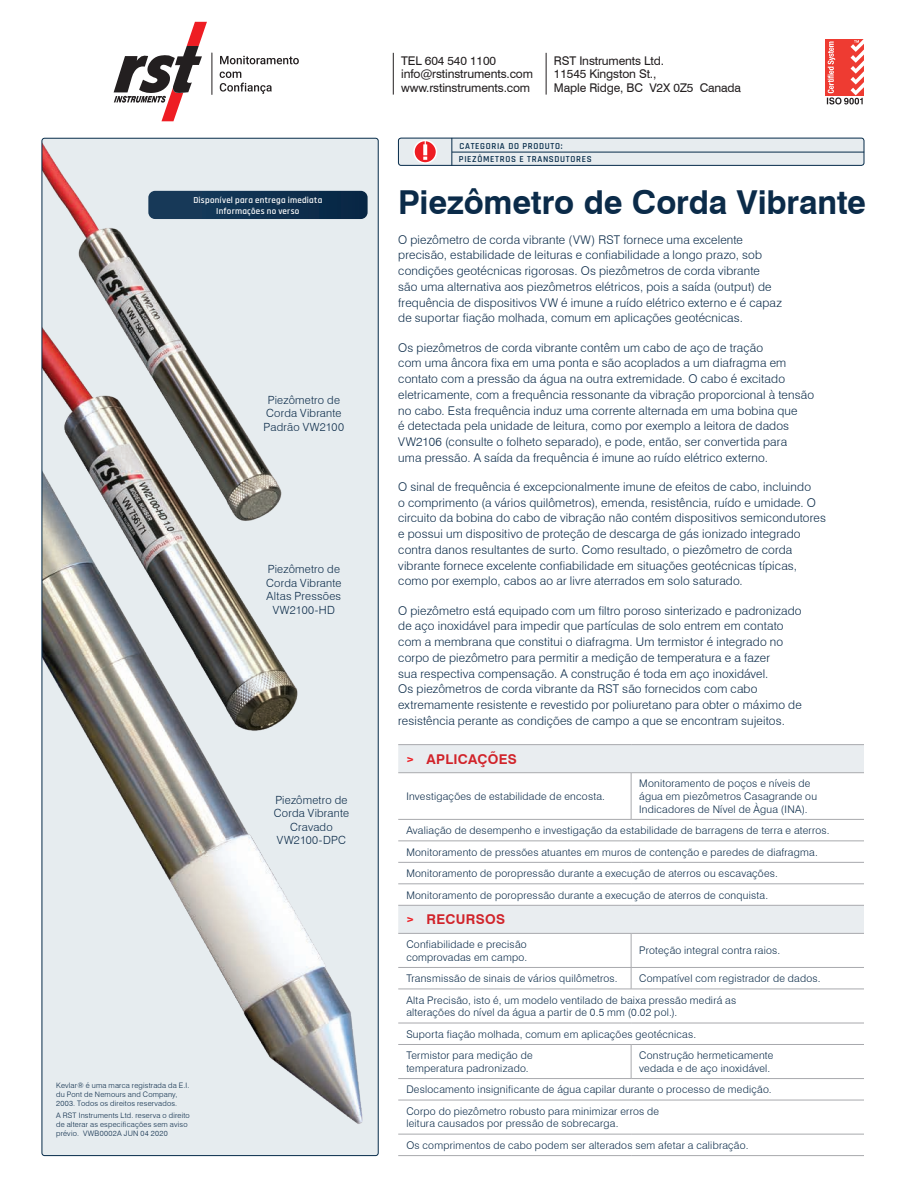
<style>
.page{position:relative;width:918px;height:1188px;background:#fff}
.page>*{position:absolute;margin:0;border:0;box-sizing:border-box;transform-origin:0 0}
.t1{font:700 33px "Swiss 721 BT";letter-spacing:-.005em;color:#0b2b49}
.t2{font:700 13.5px "Swiss 721 BT";letter-spacing:.02em;color:#d1232a}
.t3{font:300 12px/15.8px "Swiss 721 BT";letter-spacing:.015em;color:#0b2b49}
.t4{font:12px/13.5px "Swiss 721 BT";letter-spacing:-.01em;color:#231f20}
.t5{font:300 11.25px/13.5px "Swiss 721 BT";letter-spacing:.02em;color:#0b2b49;text-align:center}
.t6{font:300 10.5px/21.5px "Swiss 721 BT";letter-spacing:.025em;color:#0b2b49}
.t7{font:600 9px/10.8px "Rajdhani";letter-spacing:.025em;color:#fff;text-align:center}
.t8{font:600 9px/12.5px "Rajdhani";letter-spacing:.075em;color:#052b49}
.t9{font:300 7.5px/9px "Swiss 721 BT";letter-spacing:.03em;color:#0b2b49}
.s1{font-family:"Rajdhani";color:#ee1d23}
</style>
<div class="page">
<div style="left:826px;top:39px;width:38px;height:56px;background:#ee3b32"></div>
<svg style="left:827px;top:39px;width:37px;height:66px"></svg>
<hr style="left:393px;top:53px;width:1px;height:42px;background:#231f20">
<hr style="left:546px;top:53px;width:1px;height:42px;background:#231f20">
<svg style="left:114px;top:22px;width:93px;height:99px"></svg>
<svg style="left:220px;top:56px;width:79px;height:8px"></svg>
<svg style="left:220px;top:72px;width:52px;height:22px"></svg>
<hr style="left:212px;top:53px;width:1px;height:41px;background:#231f20">
<img style="left:42px;top:138px;width:334px;height:1001px">
<div style="left:398px;top:745px;width:466px;height:27px;background:#e9edf0"></div>
<svg style="left:398px;top:773px;width:466px;height:361px"></svg>
<hr style="left:398px;top:933px;width:233px;height:1px;background:#a8a9ad">
<hr style="left:631px;top:933px;width:233px;height:1px;background:#a8a9ad">
<hr style="left:398px;top:772px;width:233px;height:1px;background:#a8a9ad">
<hr style="left:631px;top:772px;width:233px;height:1px;background:#a8a9ad">
<hr style="left:631px;top:773px;width:1px;height:46px;background:#a8a9ad">
<hr style="left:398px;top:744px;width:233px;height:1px;background:#a8a9ad">
<hr style="left:631px;top:744px;width:233px;height:1px;background:#a8a9ad">
<hr style="left:398px;top:905px;width:233px;height:1px;background:#a8a9ad">
<hr style="left:631px;top:905px;width:233px;height:1px;background:#a8a9ad">
<hr style="left:631px;top:934px;width:1px;height:33px;background:#a8a9ad">
<svg style="left:631px;top:968px;width:1px;height:21px"></svg>
<hr style="left:631px;top:1045px;width:1px;height:33px;background:#a8a9ad">
<hr style="left:398px;top:967px;width:233px;height:1px;background:#a8a9ad">
<hr style="left:631px;top:967px;width:233px;height:1px;background:#a8a9ad">
<hr style="left:398px;top:989px;width:233px;height:1px;background:#a8a9ad">
<hr style="left:631px;top:989px;width:233px;height:1px;background:#a8a9ad">
<hr style="left:398px;top:1023px;width:233px;height:1px;background:#a8a9ad">
<hr style="left:631px;top:1023px;width:233px;height:1px;background:#a8a9ad">
<hr style="left:398px;top:1044px;width:233px;height:1px;background:#a8a9ad">
<hr style="left:631px;top:1044px;width:233px;height:1px;background:#a8a9ad">
<hr style="left:398px;top:1078px;width:233px;height:1px;background:#a8a9ad">
<hr style="left:631px;top:1078px;width:233px;height:1px;background:#a8a9ad">
<hr style="left:398px;top:1100px;width:233px;height:1px;background:#a8a9ad">
<hr style="left:631px;top:1100px;width:233px;height:1px;background:#a8a9ad">
<hr style="left:398px;top:1134px;width:233px;height:1px;background:#a8a9ad">
<hr style="left:631px;top:1134px;width:233px;height:1px;background:#a8a9ad">
<hr style="left:398px;top:1155px;width:233px;height:1px;background:#a8a9ad">
<hr style="left:631px;top:1155px;width:233px;height:1px;background:#a8a9ad">
<hr style="left:398px;top:819px;width:233px;height:1px;background:#a8a9ad">
<hr style="left:631px;top:819px;width:233px;height:1px;background:#a8a9ad">
<hr style="left:398px;top:841px;width:233px;height:1px;background:#a8a9ad">
<hr style="left:631px;top:841px;width:233px;height:1px;background:#a8a9ad">
<hr style="left:398px;top:862px;width:233px;height:1px;background:#a8a9ad">
<hr style="left:631px;top:862px;width:233px;height:1px;background:#a8a9ad">
<hr style="left:398px;top:884px;width:233px;height:1px;background:#a8a9ad">
<hr style="left:631px;top:884px;width:233px;height:1px;background:#a8a9ad">
<div style="left:398px;top:138px;width:466px;height:27px;background:#e7ecef;border-radius:3px"></div>
<div style="left:398px;top:138px;width:466px;height:28px;border:1px solid #042a49;border-radius:3px"></div>
<hr style="left:452px;top:152px;width:412px;height:1px;background:#052b49">
<svg style="left:452px;top:138px;width:1px;height:28px"></svg>
<svg style="left:414px;top:140px;width:22px;height:23px"></svg>
<div style="left:413px;top:140px;width:24px;height:24px;border:2px solid #fff;border-radius:50%"></div>
<svg style="left:423px;top:141px;width:4px;height:19px"></svg>
<svg style="left:148px;top:191px;width:220px;height:28px;background:#113351"></svg>
<p class="t7" style="left:193px;top:195px;width:130px">Disponível para entrega imediata<br>Informações no verso</p>
<p class="t5" style="left:264px;top:393px;width:82px">Piezômetro de<br>Corda Vibrante<br>Padrão VW2100</p>
<p class="t5" style="left:266px;top:563px;width:77px">Piezômetro de<br>Corda Vibrante<br>Altas Pressões<br>VW2100-HD</p>
<p class="t5" style="left:274px;top:793px;width:77px">Piezômetro de<br>Corda Vibrante<br>Cravado<br>VW2100-DPC</p>
<p class="t9" style="left:56px;top:1081px;width:135px">Kevlar® é uma marca registrada da E.I. du Pont de Nemours and Company,<br>2003. Todos os direitos reservados.</p>
<p class="t9" style="left:56px;top:1110px;width:135px">A RST Instruments Ltd. reserva o direito de alterar as especificações sem aviso prévio. VWB0002A JUN 04 2020</p>
<p class="t4" style="left:401px;top:54px;width:133px">TEL 604 540 1100 info@rstinstruments.com www.rstinstruments.com</p>
<p class="t4" style="left:554px;top:54px;width:189px">RST Instruments Ltd.<br>11545 Kingston St.,<br>Maple Ridge, BC V2X 0Z5 Canada</p>
<p class="t8" style="left:459px;top:140px;width:134px">CATEGORIA DO PRODUTO:<br>PIEZÔMETROS E TRANSDUTORES</p>
<h1 class="t1" style="left:398px;top:183px;width:469px">Piezômetro de Corda Vibrante</h1>
<p class="t3" style="left:398px;top:231px;width:385px">O piezômetro de corda vibrante (VW) RST fornece uma excelente precisão, estabilidade de leituras e confiabilidade a longo prazo, sob condições geotécnicas rigorosas. Os piezômetros de corda vibrante são uma alternativa aos piezômetros elétricos, pois a saída (output) de frequência de dispositivos VW é imune a ruído elétrico externo e é capaz de suportar fiação molhada, comum em aplicações geotécnicas.</p>
<p class="t3" style="left:398px;top:339px;width:417px">Os piezômetros de corda vibrante contêm um cabo de aço de tração<br>com uma âncora fixa em uma ponta e são acoplados a um diafragma em contato com a pressão da água na outra extremidade. O cabo é excitado eletricamente, com a frequência ressonante da vibração proporcional à tensão no cabo. Esta frequência induz uma corrente alternada em uma bobina que<br>é detectada pela unidade de leitura, como por exemplo a leitora de dados VW2106 (consulte o folheto separado), e pode, então, ser convertida para<br>uma pressão. A saída da frequência é imune ao ruído elétrico externo.</p>
<p class="t3" style="left:398px;top:479px;width:429px">O sinal de frequência é excepcionalmente imune de efeitos de cabo, incluindo<br>o comprimento (a vários quilômetros), emenda, resistência, ruído e umidade. O circuito da bobina do cabo de vibração não contém dispositivos semicondutores e possui um dispositivo de proteção de descarga de gás ionizado integrado contra danos resultantes de surto. Como resultado, o piezômetro de corda vibrante fornece excelente confiabilidade em situações geotécnicas típicas, como por exemplo, cabos ao ar livre aterrados em solo saturado.</p>
<p class="t3" style="left:398px;top:602px;width:405px">O piezômetro está equipado com um filtro poroso sinterizado e padronizado de aço inoxidável para impedir que partículas de solo entrem em contato com a membrana que constitui o diafragma. Um termistor é integrado no corpo de piezômetro para permitir a medição de temperatura e a fazer<br>sua respectiva compensação. A construção é toda em aço inoxidável.<br>Os piezômetros de corda vibrante da RST são fornecidos com cabo extremamente resistente e revestido por poliuretano para obter o máximo de resistência perante as condições de campo a que se encontram sujeitos.</p>
<p class="t2" style="left:406px;top:751px;width:112px"><span class="s1">&gt;</span> APLICAÇÕES</p>
<p class="t6" style="left:406px;top:786px;width:200px">Investigações de estabilidade de encosta.</p>
<p class="t6" style="left:639px;top:777px;width:179px;line-height:12.6px">Monitoramento de poços e níveis de água em piezômetros Casagrande ou<br>Indicadores de Nível de Àgua (INA).</p>
<p class="t6" style="left:406px;top:820px;width:425px">Avaliação de desempenho e investigação da estabilidade de barragens de terra e aterros.<br>Monitoramento de pressões atuantes em muros de contenção e paredes de diafragma.<br>Monitoramento de poropressão durante a execução de aterros ou escavações.<br>Monitoramento de poropressão durante a execução de aterros de conquista.</p>
<p class="t2" style="left:406px;top:911px;width:100px"><span class="s1">&gt;</span> RECURSOS</p>
<p class="t6" style="left:406px;top:938px;width:122px;line-height:12.6px">Confiabilidade e precisão comprovadas em campo.</p>
<p class="t6" style="left:639px;top:940px;width:143px">Proteção integral contra raios.</p>
<p class="t6" style="left:406px;top:968px;width:213px">Transmissão de sinais de vários quilômetros.</p>
<p class="t6" style="left:406px;top:968px;width:416px;text-indent:233px">Compatível com registrador de dados.<br>Alta Precisão, isto é, um modelo ventilado de baixa pressão medirá as</p>
<p class="t6" style="left:406px;top:1002px;width:291px">alterações do nível da água a partir de 0.5 mm (0.02 pol.).<br>Suporta fiação molhada, comum em aplicações geotécnicas.<br>Termistor para medição de</p>
<p class="t6" style="left:406px;top:1057px;width:124px">temperatura padronizado.</p>
<p class="t6" style="left:639px;top:1049px;width:136px;line-height:12.6px">Construção hermeticamente vedada e de aço inoxidável.</p>
<p class="t6" style="left:406px;top:1079px;width:367px">Deslocamento insignificante de água capilar durante o processo de medição.<br>Corpo do piezômetro robusto para minimizar erros de</p>
<p class="t6" style="left:406px;top:1113px;width:344px">leitura causados por pressão de sobrecarga.<br>Os comprimentos de cabo podem ser alterados sem afetar a calibração.</p>
</div>
